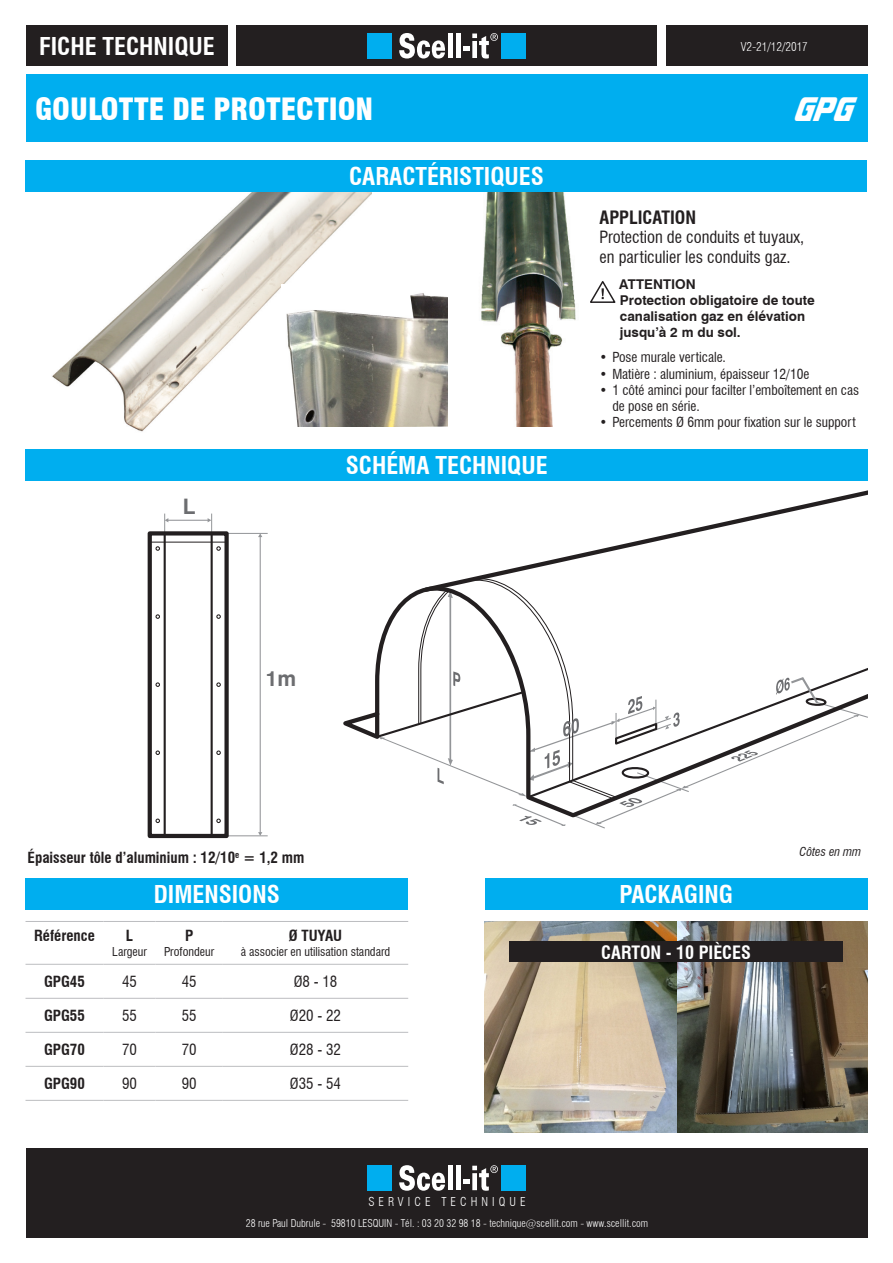
<style>
.page{position:relative;width:893px;height:1263px;background:#fff}
.page>*{position:absolute;margin:0;border:0;box-sizing:border-box;transform-origin:0 0}
.t1{font:italic 45px "Jhiaxus";color:#fff;scale:.94 1}
.t2{font:900 condensed 30px "Swiss 721 BT";color:#fff}
.t3{font:700 condensed 24px "Swiss 721 BT";color:#fff}
.t4{font:700 21.3px "Swiss 721 BT";color:#6c6d70}
.t5{font:700 condensed 18px "Swiss 721 BT";color:#fff}
.t6{font:700 condensed 18px "Swiss 721 BT";color:#231f20}
.t7{font:condensed 16.5px "Swiss 721 BT";color:#231f20}
.F_-_Spec_tech___unit{font:700 condensed 15px "Swiss 721 BT";color:#231f20}
.F_-_Spec_tech___unit-2{font:condensed 15px "Swiss 721 BT";color:#231f20}
.t8{font:condensed 13.5px/16.2px "Swiss 721 BT";color:#231f20}
.t9{font:700 13.5px/16.2px "Swiss 721 BT";color:#231f20}
.F_-_Spec_tech___unit-3{font:condensed 12px "Swiss 721 BT";color:#231f20}
.t10{font:300 condensed 12px "Swiss 721 BT";letter-spacing:.34em;color:#fff}
.t11{font:300 condensed 12px "Swiss 721 BT";color:#fff}
.t12{font:italic condensed 12px "Swiss 721 BT";color:#231f20}
.t13{font:300 condensed 10.5px "Swiss 721 BT";color:#fff}
</style>
<div class="page">
<div style="left:666px;top:26px;width:202px;height:40px;background:#231f20"></div>
<div style="left:236px;top:26px;width:421px;height:40px;background:#231f20"></div>
<div style="left:368px;top:33px;width:24px;height:26px;background:#00aeef"></div>
<div style="left:502px;top:33px;width:24px;height:26px;background:#00aeef"></div>
<svg style="left:399px;top:33px;width:46px;height:26px"></svg>
<hr style="left:448px;top:34px;width:4px;height:24px;background:#fff">
<div style="left:456px;top:34px;width:5px;height:24px;background:#fff"></div>
<svg style="left:463px;top:33px;width:35px;height:26px"></svg>
<div style="left:26px;top:26px;width:202px;height:40px;background:#231f20"></div>
<div style="left:26px;top:1148px;width:842px;height:89px;background:#231f20"></div>
<div style="left:368px;top:1165px;width:24px;height:26px;background:#00aeef"></div>
<div style="left:502px;top:1165px;width:24px;height:26px;background:#00aeef"></div>
<svg style="left:399px;top:1165px;width:46px;height:26px"></svg>
<hr style="left:448px;top:1166px;width:4px;height:24px;background:#fff">
<div style="left:456px;top:1166px;width:5px;height:24px;background:#fff"></div>
<svg style="left:463px;top:1165px;width:35px;height:26px"></svg>
<hr style="left:260px;top:536px;width:1px;height:297px;background:#939598">
<svg style="left:258px;top:533px;width:4px;height:4px"></svg>
<svg style="left:258px;top:832px;width:4px;height:4px"></svg>
<hr style="left:168px;top:520px;width:40px;height:1px;background:#939598">
<svg style="left:164px;top:514px;width:4px;height:17px"></svg>
<svg style="left:208px;top:514px;width:4px;height:17px"></svg>
<svg style="left:487px;top:490px;width:381px;height:84px"></svg>
<div style="left:148px;top:531px;width:81px;height:307px;border:4px solid #231f20"></div>
<div style="left:164px;top:532px;width:49px;height:305px;border:2px solid #231f20"></div>
<svg style="left:216px;top:546px;width:5px;height:5px"></svg>
<svg style="left:216px;top:614px;width:5px;height:5px"></svg>
<svg style="left:216px;top:682px;width:5px;height:5px"></svg>
<svg style="left:216px;top:750px;width:5px;height:5px"></svg>
<svg style="left:216px;top:818px;width:5px;height:5px"></svg>
<svg style="left:155px;top:546px;width:5px;height:5px"></svg>
<svg style="left:155px;top:614px;width:5px;height:5px"></svg>
<svg style="left:155px;top:682px;width:5px;height:5px"></svg>
<svg style="left:155px;top:750px;width:5px;height:5px"></svg>
<svg style="left:155px;top:818px;width:5px;height:5px"></svg>
<hr style="left:150px;top:542px;width:77px;height:1px;background:#231f20">
<svg style="left:374px;top:578px;width:494px;height:251px"></svg>
<div style="left:26px;top:878px;width:382px;height:32px;background:#00aeef"></div>
<div style="left:26px;top:449px;width:842px;height:31px;background:#00aeef"></div>
<div style="left:485px;top:878px;width:382px;height:32px;background:#00aeef"></div>
<div style="left:26px;top:160px;width:841px;height:32px;background:#00aeef"></div>
<div style="left:26px;top:74px;width:842px;height:68px;background:#00aeef"></div>
<hr style="left:26px;top:921px;width:78px;height:1px;background:#bcbdc0">
<hr style="left:104px;top:921px;width:52px;height:1px;background:#bcbdc0">
<hr style="left:156px;top:921px;width:67px;height:1px;background:#bcbdc0">
<hr style="left:223px;top:921px;width:185px;height:1px;background:#bcbdc0">
<hr style="left:26px;top:964px;width:78px;height:1px;background:#bcbdc0">
<hr style="left:104px;top:964px;width:52px;height:1px;background:#bcbdc0">
<hr style="left:156px;top:964px;width:67px;height:1px;background:#bcbdc0">
<hr style="left:223px;top:964px;width:185px;height:1px;background:#bcbdc0">
<hr style="left:26px;top:998px;width:78px;height:1px;background:#bcbdc0">
<hr style="left:104px;top:998px;width:52px;height:1px;background:#bcbdc0">
<hr style="left:156px;top:998px;width:67px;height:1px;background:#bcbdc0">
<hr style="left:223px;top:998px;width:185px;height:1px;background:#bcbdc0">
<hr style="left:26px;top:1032px;width:78px;height:1px;background:#bcbdc0">
<hr style="left:104px;top:1032px;width:52px;height:1px;background:#bcbdc0">
<hr style="left:156px;top:1032px;width:67px;height:1px;background:#bcbdc0">
<hr style="left:223px;top:1032px;width:185px;height:1px;background:#bcbdc0">
<hr style="left:26px;top:1066px;width:78px;height:1px;background:#bcbdc0">
<hr style="left:104px;top:1066px;width:52px;height:1px;background:#bcbdc0">
<hr style="left:156px;top:1066px;width:67px;height:1px;background:#bcbdc0">
<hr style="left:223px;top:1066px;width:185px;height:1px;background:#bcbdc0">
<hr style="left:26px;top:1100px;width:78px;height:1px;background:#bcbdc0">
<hr style="left:104px;top:1100px;width:52px;height:1px;background:#bcbdc0">
<hr style="left:156px;top:1100px;width:67px;height:1px;background:#bcbdc0">
<hr style="left:223px;top:1100px;width:185px;height:1px;background:#bcbdc0">
<img style="left:481px;top:192px;width:95px;height:235px">
<img style="left:485px;top:921px;width:382px;height:211px">
<div style="left:509px;top:941px;width:334px;height:21px;background:#231f20"></div>
<img style="left:52px;top:192px;width:319px;height:240px">
<img style="left:282px;top:285px;width:166px;height:142px">
<svg style="left:590px;top:281px;width:26px;height:22px"></svg>
<h3 class="t3" style="left:39px;top:32px;width:177px">FICHE TECHNIQUE</h3>
<p class="t11" style="left:741px;top:39px;width:69px">V2-21/12/2017</p>
<p class="t2" style="left:35px;top:91px;width:340px">GOULOTTE DE PROTECTION</p>
<p class="t1" style="left:794px;top:79px;width:63px">gpg</p>
<p class="t4" style="left:183px;top:493px;width:14px">L</p>
<p class="t3" style="left:349px;top:162px;width:196px">CARACTÉRISTIQUES</p>
<p class="t3" style="left:346px;top:451px;width:203px">SCHÉMA TECHNIQUE</p>
<p class="t6" style="left:600px;top:206px;width:98px">APPLICATION</p>
<p class="t7" style="left:600px;top:227px;width:206px">Protection de conduits et tuyaux,</p>
<p class="t7" style="left:600px;top:247px;width:193px">en particulier les conduits gaz.</p>
<p class="t9" style="left:619px;top:276px;width:197px">ATTENTION<br>Protection obligatoire de toute canalisation gaz en élévation jusqu’à 2 m du sol.</p>
<p class="t8" style="left:600px;top:349px;width:128px">• Pose murale verticale.</p>
<p class="t8" style="left:600px;top:366px;width:211px">• Matière : aluminium, épaisseur 12/10e</p>
<p class="t8" style="left:612px;top:382px;width:248px;text-indent:-13px">• 1 côté aminci pour facilter l’emboîtement en cas de pose en série.</p>
<p class="t8" style="left:600px;top:414px;width:258px">• Percements Ø 6mm pour fixation sur le support</p>
<p class="t4" style="left:266px;top:666px;width:32px">1m</p>
<p class="F_-_Spec_tech___unit" style="left:28px;top:848px;width:278px">Épaisseur tôle d’aluminium : 12/10<sup>e</sup> = 1,2 mm</p>
<p class="t12" style="left:799px;top:844px;width:63px">Côtes en mm</p>
<p class="t3" style="left:154px;top:880px;width:127px">DIMENSIONS</p>
<p class="F_-_Spec_tech___unit" style="left:34px;top:927px;width:62px">Référence</p>
<p class="F_-_Spec_tech___unit" style="left:126px;top:927px;width:9px">L</p>
<p class="F_-_Spec_tech___unit-3" style="left:112px;top:944px;width:36px">Largeur</p>
<p class="F_-_Spec_tech___unit" style="left:185px;top:927px;width:10px">P</p>
<p class="F_-_Spec_tech___unit-3" style="left:164px;top:944px;width:52px">Profondeur</p>
<p class="F_-_Spec_tech___unit" style="left:289px;top:927px;width:55px">Ø TUYAU</p>
<p class="F_-_Spec_tech___unit-3" style="left:241px;top:944px;width:151px">à associer en utilisation standard</p>
<p class="F_-_Spec_tech___unit" style="left:44px;top:972px;width:42px">GPG45</p>
<p class="F_-_Spec_tech___unit-2" style="left:122px;top:972px;width:16px">45</p>
<p class="F_-_Spec_tech___unit-2" style="left:182px;top:972px;width:16px">45</p>
<p class="F_-_Spec_tech___unit-2" style="left:294px;top:972px;width:45px">Ø8 - 18</p>
<p class="F_-_Spec_tech___unit" style="left:44px;top:1006px;width:42px">GPG55</p>
<p class="F_-_Spec_tech___unit-2" style="left:122px;top:1006px;width:16px">55</p>
<p class="F_-_Spec_tech___unit-2" style="left:182px;top:1006px;width:16px">55</p>
<p class="F_-_Spec_tech___unit-2" style="left:290px;top:1006px;width:53px">Ø20 - 22</p>
<p class="F_-_Spec_tech___unit" style="left:44px;top:1040px;width:42px">GPG70</p>
<p class="F_-_Spec_tech___unit-2" style="left:122px;top:1040px;width:16px">70</p>
<p class="F_-_Spec_tech___unit-2" style="left:182px;top:1040px;width:16px">70</p>
<p class="F_-_Spec_tech___unit-2" style="left:290px;top:1040px;width:53px">Ø28 - 32</p>
<p class="F_-_Spec_tech___unit" style="left:44px;top:1074px;width:42px">GPG90</p>
<p class="F_-_Spec_tech___unit-2" style="left:122px;top:1074px;width:16px">90</p>
<p class="F_-_Spec_tech___unit-2" style="left:182px;top:1074px;width:16px">90</p>
<p class="F_-_Spec_tech___unit-2" style="left:290px;top:1074px;width:53px">Ø35 - 54</p>
<p class="t3" style="left:619px;top:880px;width:115px">PACKAGING</p>
<p class="t5" style="left:601px;top:941px;width:151px">CARTON - 10 PIÈCES</p>
<p class="t10" style="left:368px;top:1194px;width:159px">SERVICE TECHNIQUE</p>
<p class="t13" style="left:246px;top:1216px;width:404px">28 rue Paul Dubrule - 59810 LESQUIN - Tél. : 03 20 32 98 18 - technique@scellit.com - www.scellit.com</p>
</div>
